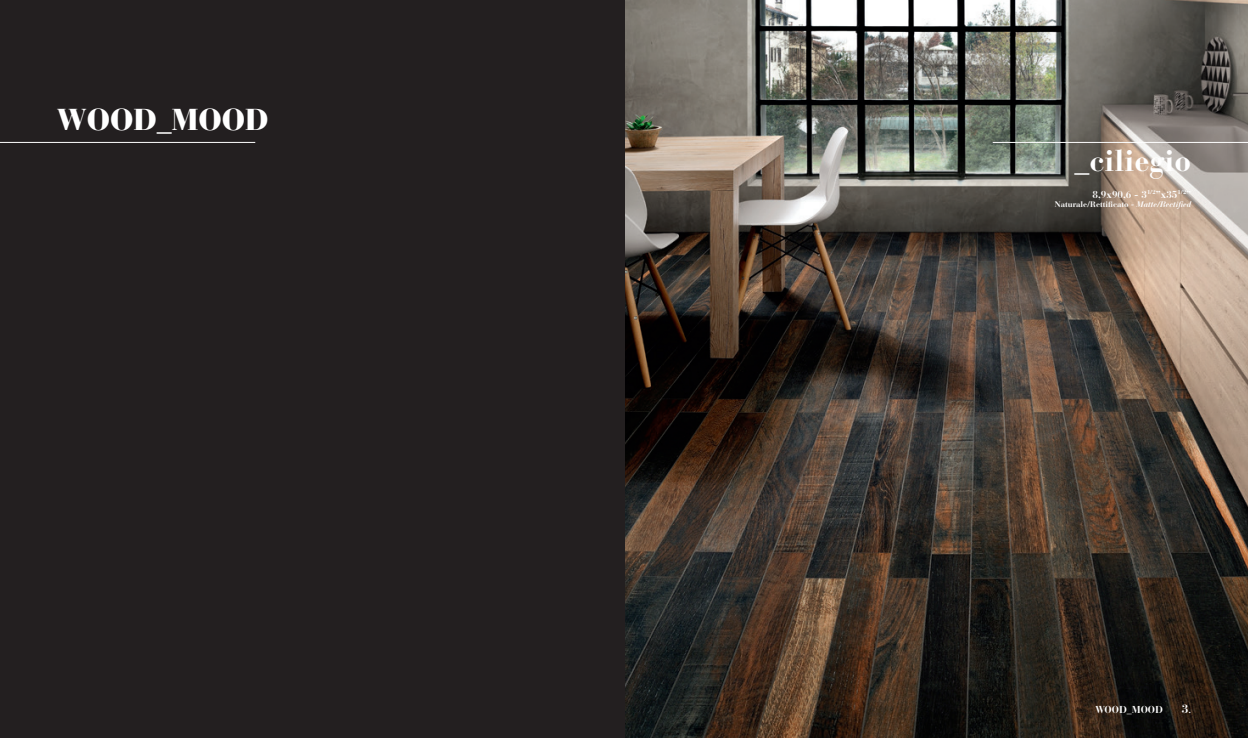
<style>
.page{position:relative;width:1248px;height:738px;background:#fff}
.page>*{position:absolute;margin:0;border:0;box-sizing:border-box;transform-origin:0 0}
.t1{font:900 30px "Bauer Bodoni Std";color:#fff}
.t2{font:700 30px "Bauer Bodoni Std";color:#fff}
.t3{font:700 12px "Bauer Bodoni Std";color:#fff}
.t4{font:700 10px "Bauer Bodoni Std";color:#fff}
.t5{font:700 8px "Bauer Bodoni Std";color:#fff}
.s1{font-style:italic}
.s2{font-family:"Minion Pro";font-weight:400}
</style>
<div class="page">
<img style="left:624px;top:0;width:623px;height:737px">
<div style="left:0;top:0;width:624px;height:737px;background:#231f20"></div>
<hr style="left:0;top:142px;width:255px;height:1px;background:#fff">
<hr style="left:992px;top:142px;width:255px;height:1px;background:#fff">
<p class="t1" style="left:57px;top:101px;width:213px">WOOD_MOOD</p>
<p class="t2" style="left:1074px;top:142px;width:118px">_ciliegio</p>
<p class="t4" style="left:1092px;top:188px;width:100px">8,9x90,6 - 3<sup>1/2</sup>”x35<sup>1/2</sup>”</p>
<p class="t5" style="left:1054px;top:199px;width:138px">Naturale/Rettificato - <span class="s1">Matte/Rectified</span></p>
<p class="t4" style="left:1094px;top:702px;width:69px">WOOD_MOOD</p>
<p class="t3" style="left:1181px;top:700px;width:11px">3<span class="s2">.</span></p>
</div>
